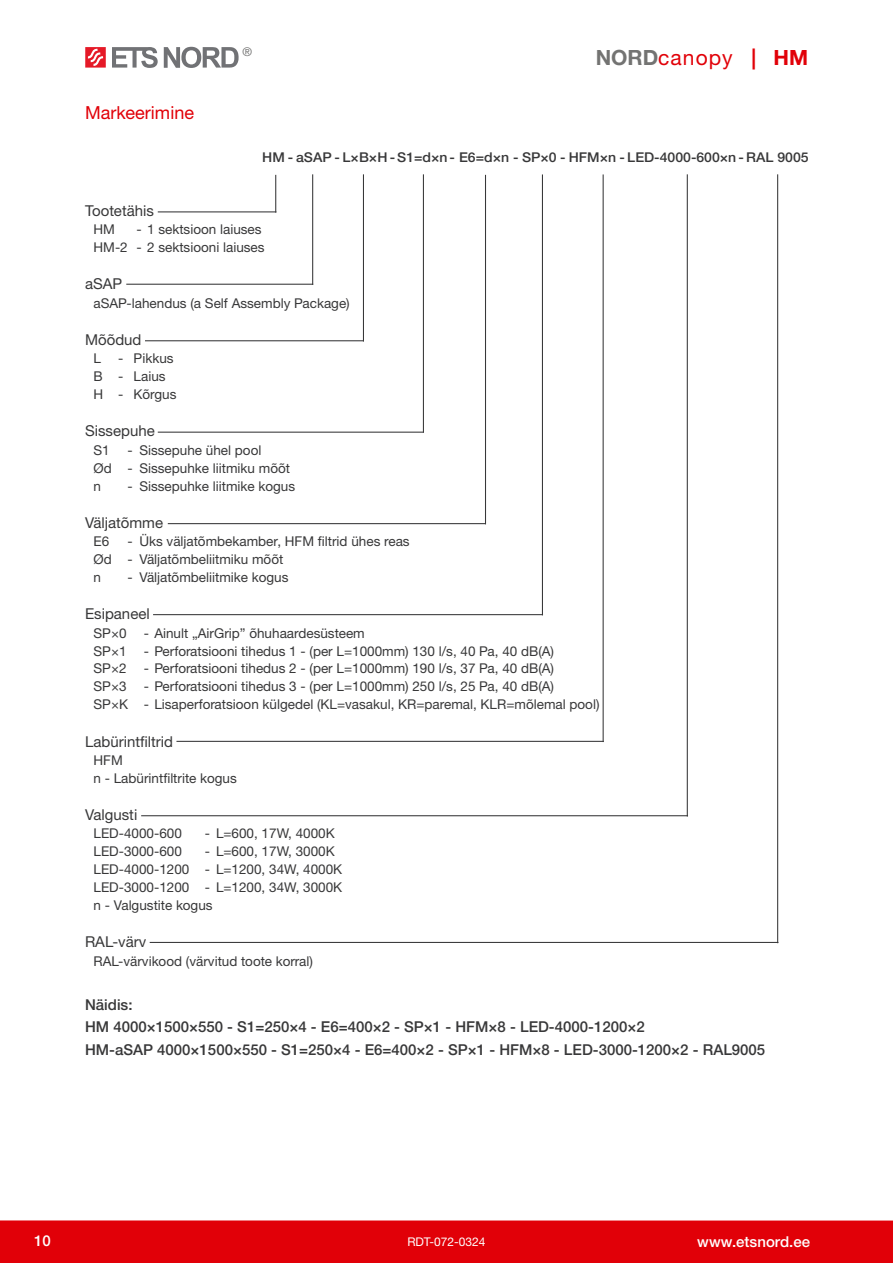
<style>
.page{position:relative;width:893px;height:1263px;background:#fff}
.page>*{position:absolute;margin:0;border:0;box-sizing:border-box;transform-origin:0 0}
.t1{font:21px "Helvetica Neue LTW1 G";letter-spacing:.05em;color:#e10008}
.Pealkiri{font:18px "Helvetica Neue LTW1 G";color:#e10008}
.Näidis{font:500 15px "Helvetica Neue LTW1 G";color:#383839}
.Markeering-kiri{font:15px "Helvetica Neue LTW1 G";color:#383839}
.t2{font:500 15px "Helvetica Neue LTW1 G";color:#fff}
.Markeering-lisa-center{font:13.5px "Helvetica Neue LTW1 G";color:#383839}
.Markeering-lisa{font:13.5px "Helvetica Neue LTW1 G";color:#383839}
.Markeering-lisa-left{font:13.5px "Helvetica Neue LTW1 G";color:#383839}
.Näidis-center{font:500 13.5px "Helvetica Neue LTW1 G";color:#383839;scale:1.04 1}
.t3{font:12px "Helvetica Neue LTW1 G";color:#fff}
.t4{font:12px "Helvetica Neue LTW1 G";color:#737372}
.s1{font-weight:700;color:#737372}
.s2{font-weight:700}
</style>
<div class="page">
<div style="left:0;top:1220px;width:893px;height:43px;background:#e10008"></div>
<svg style="left:85px;top:47px;width:21px;height:21px"></svg>
<svg style="left:112px;top:47px;width:46px;height:21px"></svg>
<svg style="left:164px;top:47px;width:75px;height:21px"></svg>
<hr style="left:126px;top:284px;width:187px;height:1px;background:#383839">
<hr style="left:312px;top:174px;width:1px;height:111px;background:#383839">
<hr style="left:145px;top:340px;width:219px;height:1px;background:#383839">
<hr style="left:363px;top:174px;width:1px;height:167px;background:#383839">
<hr style="left:158px;top:432px;width:266px;height:1px;background:#383839">
<hr style="left:423px;top:174px;width:1px;height:259px;background:#383839">
<hr style="left:168px;top:523px;width:318px;height:1px;background:#383839">
<hr style="left:485px;top:175px;width:1px;height:349px;background:#383839">
<hr style="left:153px;top:614px;width:390px;height:1px;background:#383839">
<hr style="left:542px;top:174px;width:1px;height:441px;background:#383839">
<hr style="left:176px;top:741px;width:428px;height:1px;background:#383839">
<hr style="left:603px;top:174px;width:1px;height:568px;background:#383839">
<hr style="left:158px;top:211px;width:118px;height:1px;background:#383839">
<hr style="left:275px;top:175px;width:1px;height:38px;background:#383839">
<hr style="left:141px;top:815px;width:547px;height:1px;background:#383839">
<hr style="left:687px;top:174px;width:1px;height:642px;background:#383839">
<hr style="left:150px;top:942px;width:628px;height:1px;background:#383839">
<hr style="left:777px;top:174px;width:1px;height:769px;background:#383839">
<p class="Pealkiri" style="left:85px;top:102px;width:110px">Markeerimine</p>
<p class="t4" style="left:243px;top:44px;width:11px">®</p>
<h1 class="t1" style="left:596px;top:44px;width:214px"><span class="s1">NORD</span>canopy <span class="s2">| HM</span></h1>
<p class="Näidis-center" style="left:262px;top:149px;width:527px">HM - aSAP - L×B×H -S1=d×n- E6=d×n - SP×0 - HFM×n - LED-4000-600×n - RAL 9005</p>
<p class="Markeering-kiri" style="left:85px;top:201px;width:70px">Tootetähis</p>
<p class="Markeering-lisa" style="left:94px;top:221px;width:23px">HM</p>
<p class="Markeering-lisa-center" style="left:136px;top:221px;width:127px">- 1 sektsioon laiuses</p>
<p class="Markeering-lisa" style="left:94px;top:239px;width:36px">HM-2</p>
<p class="Markeering-lisa-center" style="left:136px;top:239px;width:130px">- 2 sektsiooni laiuses</p>
<p class="Markeering-kiri" style="left:85px;top:275px;width:39px">aSAP</p>
<p class="Markeering-lisa" style="left:94px;top:295px;width:258px">aSAP-lahendus (a Self Assembly Package)</p>
<p class="Markeering-kiri" style="left:85px;top:330px;width:58px">Mõõdud</p>
<p class="Markeering-lisa" style="left:94px;top:350px;width:9px">L</p>
<p class="Markeering-lisa-center" style="left:118px;top:350px;width:7px">-</p>
<p class="Markeering-lisa-left" style="left:134px;top:350px;width:42px">Pikkus</p>
<p class="Markeering-lisa" style="left:94px;top:368px;width:11px">B</p>
<p class="Markeering-lisa-center" style="left:118px;top:368px;width:7px">-</p>
<p class="Markeering-lisa-left" style="left:134px;top:368px;width:34px">Laius</p>
<p class="Markeering-lisa" style="left:94px;top:386px;width:11px">H</p>
<p class="Markeering-lisa-center" style="left:118px;top:386px;width:7px">-</p>
<p class="Markeering-lisa-left" style="left:134px;top:386px;width:44px">Kõrgus</p>
<p class="Markeering-kiri" style="left:85px;top:422px;width:71px">Sissepuhe</p>
<p class="Markeering-lisa" style="left:94px;top:442px;width:18px">S1</p>
<p class="Markeering-lisa-center" style="left:127px;top:442px;width:7px">-</p>
<p class="Markeering-lisa-left" style="left:139px;top:442px;width:124px">Sissepuhe ühel pool</p>
<p class="Markeering-lisa" style="left:94px;top:460px;width:20px">Ød</p>
<p class="Markeering-lisa-center" style="left:127px;top:460px;width:7px">-</p>
<p class="Markeering-lisa-left" style="left:139px;top:460px;width:152px">Sissepuhke liitmiku mõõt</p>
<p class="Markeering-lisa" style="left:94px;top:477px;width:9px">n</p>
<p class="Markeering-lisa-center" style="left:127px;top:477px;width:7px">-</p>
<p class="Markeering-lisa-left" style="left:139px;top:477px;width:157px">Sissepuhke liitmike kogus</p>
<p class="Markeering-kiri" style="left:85px;top:513px;width:80px">Väljatõmme</p>
<p class="Markeering-lisa" style="left:94px;top:533px;width:17px">E6</p>
<p class="Markeering-lisa-center" style="left:127px;top:533px;width:7px">-</p>
<p class="Markeering-lisa-left" style="left:139px;top:533px;width:272px">Üks väljatõmbekamber, HFM filtrid ühes reas</p>
<p class="Markeering-lisa" style="left:94px;top:551px;width:20px">Ød</p>
<p class="Markeering-lisa-center" style="left:127px;top:551px;width:7px">-</p>
<p class="Markeering-lisa-left" style="left:139px;top:551px;width:145px">Väljatõmbeliitmiku mõõt</p>
<p class="Markeering-lisa" style="left:94px;top:569px;width:9px">n</p>
<p class="Markeering-lisa-center" style="left:127px;top:569px;width:7px">-</p>
<p class="Markeering-lisa-left" style="left:139px;top:569px;width:151px">Väljatõmbeliitmike kogus</p>
<p class="Markeering-kiri" style="left:85px;top:605px;width:66px">Esipaneel</p>
<p class="Markeering-lisa" style="left:94px;top:625px;width:35px">SP×0</p>
<p class="Markeering-lisa-center" style="left:144px;top:625px;width:222px">- Ainult „AirGrip” õhuhaardesüsteem</p>
<p class="Markeering-lisa" style="left:94px;top:642px;width:35px">SP×1</p>
<p class="Markeering-lisa-center" style="left:144px;top:642px;width:412px">- Perforatsiooni tihedus 1 - (per L=1000mm) 130 l/s, 40 Pa, 40 dB(A)</p>
<p class="Markeering-lisa" style="left:94px;top:660px;width:35px">SP×2</p>
<p class="Markeering-lisa-center" style="left:144px;top:660px;width:412px">- Perforatsiooni tihedus 2 - (per L=1000mm) 190 l/s, 37 Pa, 40 dB(A)</p>
<p class="Markeering-lisa" style="left:94px;top:678px;width:35px">SP×3</p>
<p class="Markeering-lisa-center" style="left:144px;top:678px;width:412px">- Perforatsiooni tihedus 3 - (per L=1000mm) 250 l/s, 25 Pa, 40 dB(A)</p>
<p class="Markeering-lisa" style="left:94px;top:696px;width:36px">SP×K</p>
<p class="Markeering-lisa-center" style="left:144px;top:696px;width:457px">- Lisaperforatsioon külgedel (KL=vasakul, KR=paremal, KLR=mõlemal pool)</p>
<p class="Markeering-kiri" style="left:85px;top:732px;width:90px">Labürintfiltrid</p>
<p class="Markeering-lisa" style="left:94px;top:752px;width:31px">HFM</p>
<p class="Markeering-lisa" style="left:94px;top:770px;width:145px">n - Labürintfiltrite kogus</p>
<p class="Markeering-kiri" style="left:85px;top:805px;width:54px">Valgusti</p>
<p class="Markeering-lisa" style="left:94px;top:825px;width:90px">LED-4000-600</p>
<p class="Markeering-lisa-center" style="left:205px;top:825px;width:131px">- L=600, 17W, 4000K</p>
<p class="Markeering-lisa" style="left:94px;top:843px;width:90px">LED-3000-600</p>
<p class="Markeering-lisa-center" style="left:205px;top:843px;width:131px">- L=600, 17W, 3000K</p>
<p class="Markeering-lisa" style="left:94px;top:861px;width:97px">LED-4000-1200</p>
<p class="Markeering-lisa-center" style="left:205px;top:861px;width:139px">- L=1200, 34W, 4000K</p>
<p class="Markeering-lisa" style="left:94px;top:879px;width:97px">LED-3000-1200</p>
<p class="Markeering-lisa-center" style="left:205px;top:879px;width:139px">- L=1200, 34W, 3000K</p>
<p class="Markeering-lisa" style="left:94px;top:897px;width:121px">n - Valgustite kogus</p>
<p class="Markeering-kiri" style="left:85px;top:933px;width:63px">RAL-värv</p>
<p class="Markeering-lisa" style="left:94px;top:952px;width:221px">RAL-värvikood (värvitud toote korral)</p>
<p class="Näidis" style="left:85px;top:996px;width:49px">Näidis:</p>
<p class="Näidis" style="left:85px;top:1018px;width:561px">HM 4000×1500×550 - S1=250×4 - E6=400×2 - SP×1 - HFM×8 - LED-4000-1200×2</p>
<p class="Näidis" style="left:85px;top:1040px;width:682px">HM-aSAP 4000×1500×550 - S1=250×4 - E6=400×2 - SP×1 - HFM×8 - LED-3000-1200×2 - RAL9005</p>
<p class="t2" style="left:34px;top:1232px;width:18px">10</p>
<p class="t3" style="left:407px;top:1234px;width:80px">RDT-072-0324</p>
<p class="t2" style="left:697px;top:1233px;width:114px">www.etsnord.ee</p>
</div>
